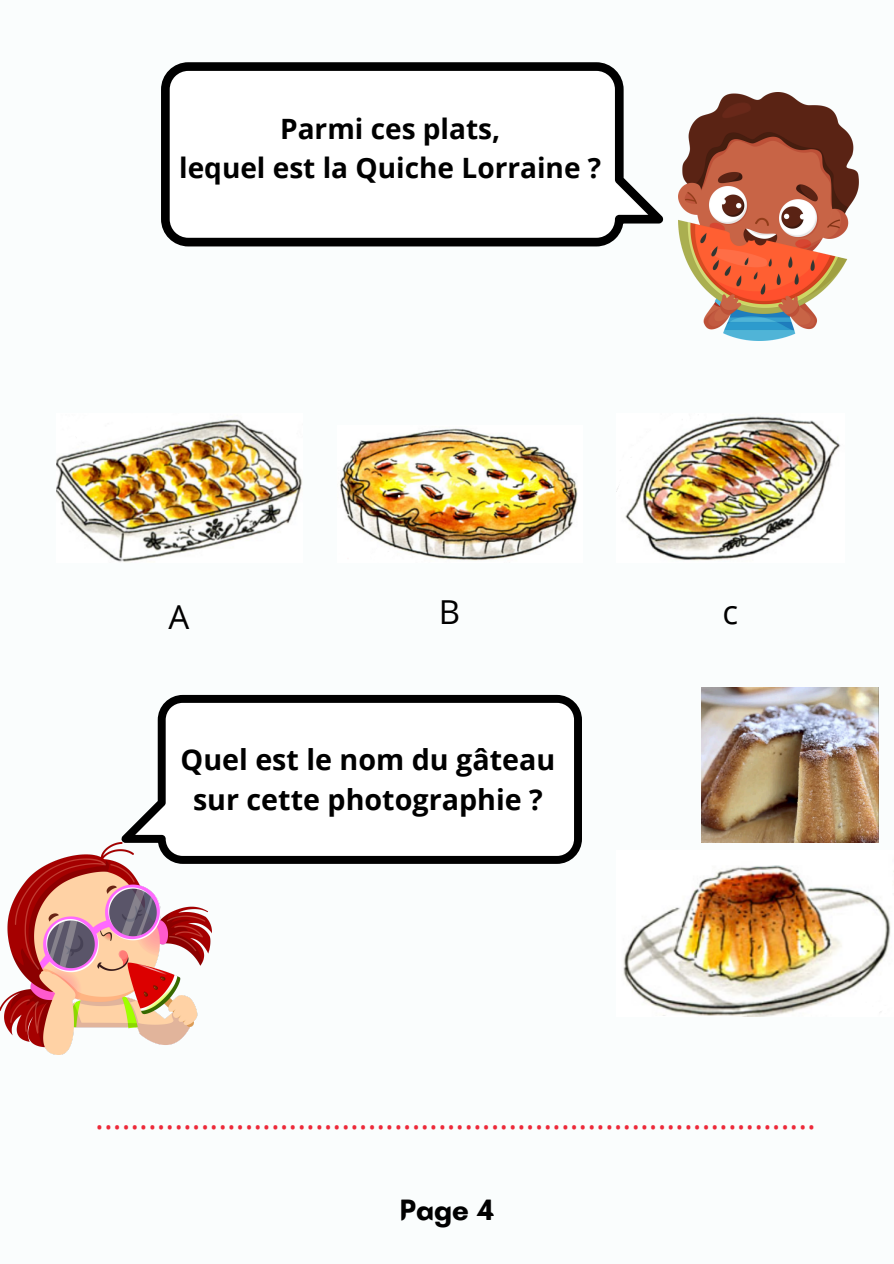
<style>
.page{position:relative;width:894px;height:1264px;background:#fff}
.page>*{position:absolute;margin:0;border:0;box-sizing:border-box;transform-origin:0 0}
.t1{font:33px "Open Sans";color:#ed2939}
.t2{font:33px "Open Sans";color:#000}
.t3{font:700 30px "Batangas";color:#000}
.t4{font:700 28.65px/39.8px "Open Sans";color:#000;text-align:center}
.t5{font:700 28.05px/38.8px "Open Sans";color:#000;text-align:center}
</style>
<div class="page">
<div style="left:0;top:0;width:893px;height:1263px;background:#fafdfd"></div>
<svg style="left:161px;top:62px;width:502px;height:184px"></svg>
<svg style="left:121px;top:695px;width:461px;height:168px"></svg>
<img style="left:616px;top:416px;width:225px;height:144px">
<img style="left:57px;top:419px;width:245px;height:143px">
<img style="left:340px;top:428px;width:238px;height:133px">
<img style="left:623px;top:865px;width:268px;height:151px">
<img style="left:678px;top:92px;width:180px;height:249px">
<img style="left:0;top:842px;width:212px;height:212px">
<img style="left:701px;top:687px;width:176px;height:155px">
<p class="t5" style="left:179px;top:108px;width:423px">Parmi ces plats,<br>lequel est la Quiche Lorraine ?</p>
<p class="t2" style="left:168px;top:593px;width:22px">A</p>
<p class="t2" style="left:439px;top:589px;width:23px">B</p>
<p class="t2" style="left:722px;top:589px;width:17px">c</p>
<p class="t4" style="left:180px;top:738px;width:376px">Quel est le nom du gâteau sur cette photographie ?</p>
<p class="t1" style="left:95px;top:1093px;width:721px">..................................................................................</p>
<h1 class="t3" style="left:400px;top:1191px;width:95px">Page 4</h1>
</div>
